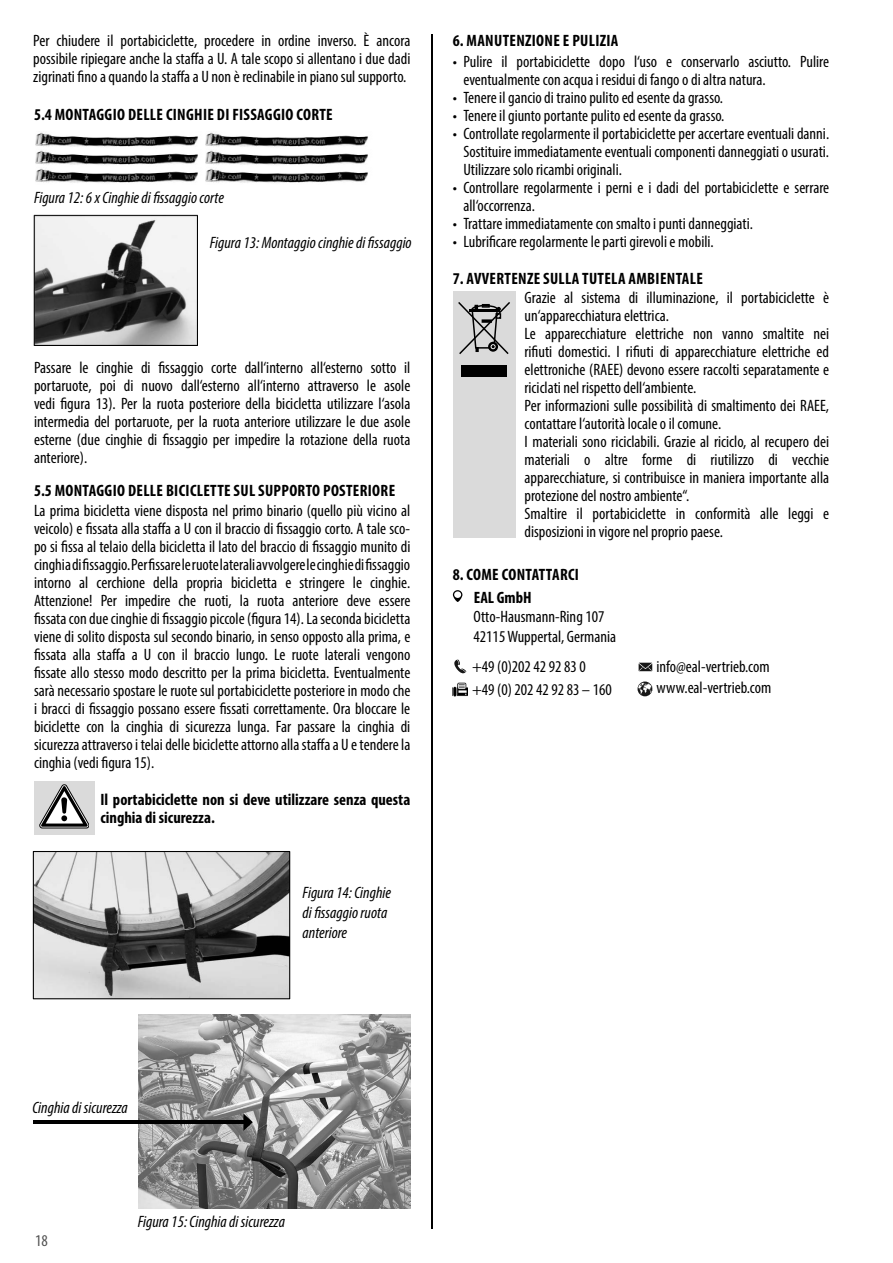
<style>
.page{position:relative;width:893px;height:1263px;background:#fff}
.page>*{position:absolute;margin:0;border:0;box-sizing:border-box;transform-origin:0 0}
.t1{font:condensed 16.5px/18px "Myriad Pro";color:#000}
.t2{font:700 condensed 16.5px "Myriad Pro";letter-spacing:.02em;color:#000}
.t3{font:italic condensed 16.5px/19.8px "Myriad Pro";color:#000}
.t4{font:700 condensed 16.5px/18px "Myriad Pro";color:#000}
.t5{font:condensed 16.5px "Myriad Pro";color:#515151}
</style>
<div class="page">
<hr style="left:431px;top:34px;width:1px;height:1195px;background:#000">
<img style="left:35px;top:132px;width:333px;height:51px">
<img style="left:33px;top:214px;width:164px;height:131px">
<img style="left:35px;top:853px;width:253px;height:144px">
<div style="left:33px;top:851px;width:257px;height:148px;border:1px solid #010101"></div>
<img style="left:139px;top:1015px;width:271px;height:193px">
<hr style="left:34px;top:1121px;width:212px;height:3px;background:#000">
<svg style="left:243px;top:1113px;width:10px;height:18px"></svg>
<div style="left:34px;top:781px;width:61px;height:54px;background:#dadada"></div>
<svg style="left:40px;top:785px;width:49px;height:43px"></svg>
<svg style="left:637px;top:681px;width:15px;height:15px"></svg>
<svg style="left:639px;top:663px;width:13px;height:8px"></svg>
<svg style="left:454px;top:659px;width:12px;height:14px"></svg>
<svg style="left:453px;top:590px;width:9px;height:12px"></svg>
<img style="left:453px;top:682px;width:15px;height:15px">
<div style="left:453px;top:291px;width:62px;height:246px;background:#dadada"></div>
<svg style="left:458px;top:302px;width:52px;height:52px"></svg>
<div style="left:461px;top:365px;width:45px;height:12px;background:#000"></div>
<p class="t1" style="left:33px;top:32px;width:379px;text-align:justify">Per chiudere il portabiciclette, procedere in ordine inverso. È ancora possibile ripiegare anche la staffa a U. A tale scopo si allentano i due dadi zigrinati fino a quando la staffa a U non è reclinabile in piano sul supporto.</p>
<p class="t2" style="left:34px;top:104px;width:300px">5.4 MONTAGGIO DELLE CINGHIE DI FISSAGGIO CORTE</p>
<p class="t3" style="left:34px;top:187px;width:191px">Figura 12: 6 x Cinghie di ssaggio corte</p>
<p class="t3" style="left:210px;top:232px;width:203px">Figura 13: Montaggio cinghie di ssaggio</p>
<p class="t1" style="left:34px;top:358px;width:378px;text-align:justify">Passare le cinghie di fissaggio corte dall‘interno all‘esterno sotto il portaruote, poi di nuovo dall‘esterno all‘interno attraverso le asole vedi figura 13). Per la ruota posteriore della bicicletta utilizzare l‘asola intermedia del portaruote, per la ruota anteriore utilizzare le due asole esterne (due cinghie di fissaggio per impedire la rotazione della ruota anteriore).</p>
<p class="t2" style="left:34px;top:480px;width:363px">5.5 MONTAGGIO DELLE BICICLETTE SUL SUPPORTO POSTERIORE</p>
<p class="t1" style="left:34px;top:501px;width:378px;text-align:justify">La prima bicicletta viene disposta nel primo binario (quello più vicino al veicolo) e fissata alla staffa a U con il braccio di fissaggio corto. A tale sco&shy;po si fissa al telaio della bicicletta il lato del braccio di fissaggio munito di cinghia di fissaggio. Per fissare le ruote laterali avvolgere le cinghie di fissaggio intorno al cerchione della propria bicicletta e stringere le cinghie.<br>Attenzione! Per impedire che ruoti, la ruota anteriore deve essere fissata con due cinghie di fissaggio piccole (figura 14). La seconda bicicletta viene di solito disposta sul secondo binario, in senso opposto alla prima, e fissata alla staffa a U con il braccio lungo. Le ruote laterali vengono fissate allo stesso modo descritto per la prima bicicletta. Eventualmente sarà necessario spostare le ruote sul portabiciclette posteriore in modo che i bracci di fissaggio possano essere fissati correttamente. Ora bloccare le biciclette con la cinghia di sicurezza lunga. Far passare la cinghia di sicurezza attraverso i telai delle biciclette attorno alla staffa a U e tendere la cinghia (vedi figura 15).</p>
<p class="t4" style="left:100px;top:790px;width:311px">Il portabiciclette non si deve utilizzare senza questa cinghia di sicurezza.</p>
<p class="t3" style="left:303px;top:882px;width:90px">Figura 14: Cinghie di ssaggio ruota anteriore</p>
<p class="t2" style="left:453px;top:31px;width:167px">6. MANUTENZIONE E PULIZIA</p>
<p class="t1" style="left:463px;top:52px;width:367px;text-indent:-10px">• Pulire il portabiciclette dopo l‘uso e conservarlo asciutto. Pulire eventualmente con acqua i residui di fango o di altra natura.</p>
<p class="t1" style="left:453px;top:88px;width:272px">• Tenere il gancio di traino pulito ed esente da grasso.</p>
<p class="t1" style="left:453px;top:106px;width:273px">• Tenere il giunto portante pulito ed esente da grasso.</p>
<p class="t1" style="left:463px;top:124px;width:367px;text-align:justify;text-indent:-10px">• Controllate regolarmente il portabiciclette per accertare eventuali danni.<br>Sostituire immediatamente eventuali componenti danneggiati o usurati.<br>Utilizzare solo ricambi originali.</p>
<p class="t1" style="left:463px;top:178px;width:367px;text-indent:-10px">• Controllare regolarmente i perni e i dadi del portabiciclette e serrare all‘occorrenza.</p>
<p class="t1" style="left:453px;top:214px;width:302px">• Trattare immediatamente con smalto i punti danneggiati.</p>
<p class="t1" style="left:453px;top:232px;width:262px">• Lubrificare regolarmente le parti girevoli e mobili.</p>
<p class="t2" style="left:453px;top:268px;width:252px">7. AVVERTENZE SULLA TUTELA AMBIENTALE</p>
<p class="t1" style="left:524px;top:289px;width:306px">Grazie al sistema di illuminazione, il portabiciclette è un‘apparecchiatura elettrica.<br>Le apparecchiature elettriche non vanno smaltite nei rifiuti domestici. I rifiuti di apparecchiature elettriche ed elettroniche (RAEE) devono essere raccolti separatamente e riciclati nel rispetto dell‘ambiente.<br>Per informazioni sulle possibilità di smaltimento dei RAEE, contattare l‘autorità locale o il comune.<br>I materiali sono riciclabili. Grazie al riciclo, al recupero dei materiali o altre forme di riutilizzo di vecchie apparecchiature, si contribuisce in maniera importante alla protezione del nostro ambiente“.<br>Smaltire il portabiciclette in conformità alle leggi e disposizioni in vigore nel proprio paese.</p>
<p class="t2" style="left:453px;top:564px;width:128px">8. COME CONTATTARCI</p>
<p class="t2" style="left:474px;top:587px;width:59px">EAL GmbH</p>
<p class="t1" style="left:474px;top:607px;width:144px;line-height:19.8px">Otto-Hausmann-Ring 107<br>42115 Wuppertal, Germania</p>
<p class="t1" style="left:472px;top:655px;width:141px;line-height:23px">+49 (0)202 42 92 83 0 +49 (0) 202 42 92 83 – 160</p>
<p class="t1" style="left:656px;top:656px;width:116px;line-height:21.3px">info@eal-vertrieb.com www.eal-vertrieb.com</p>
<p class="t3" style="left:33px;top:1097px;width:97px">Cinghia di sicurezza</p>
<p class="t5" style="left:35px;top:1231px;width:14px">18</p>
<p class="t3" style="left:138px;top:1211px;width:149px">Figura 15: Cinghia di sicurezza</p>
</div>
